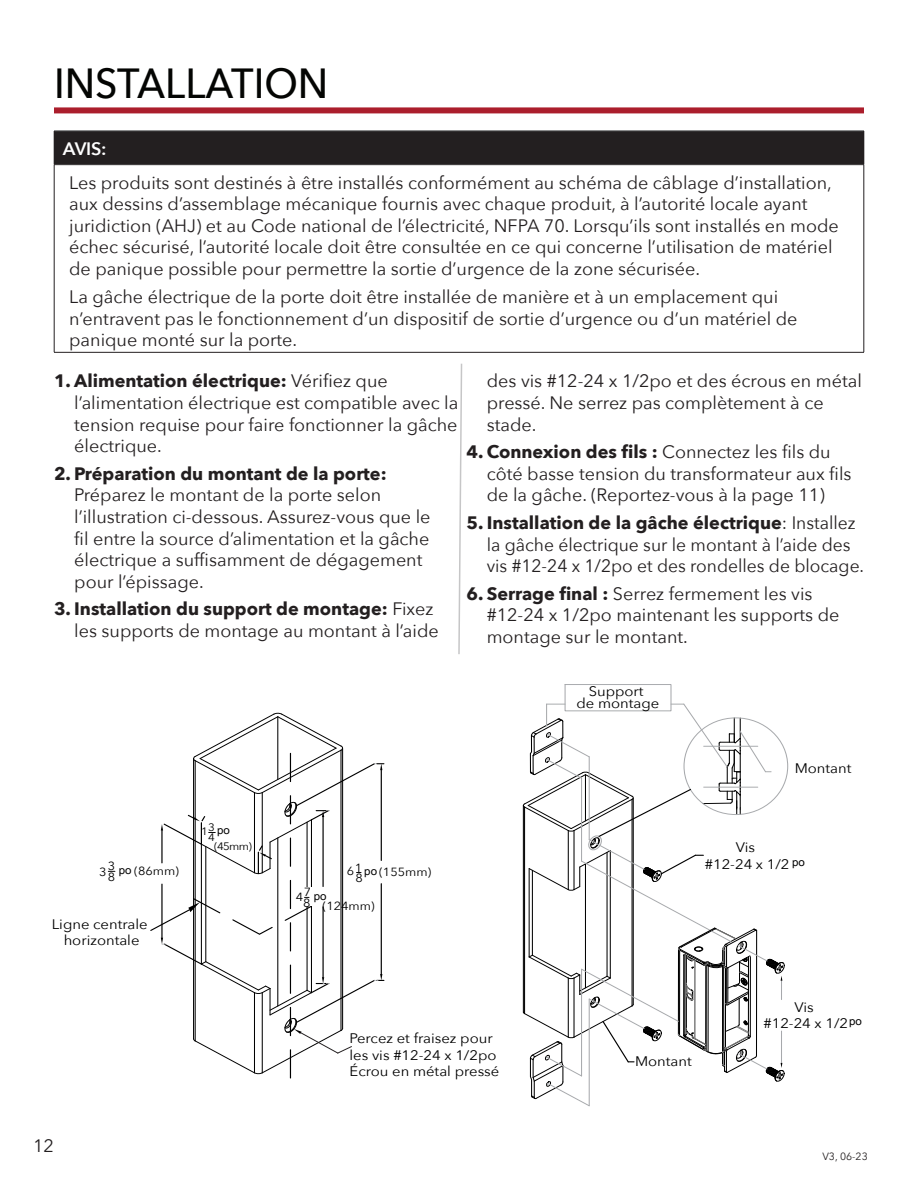
<style>
.page{position:relative;width:918px;height:1188px;background:#fff}
.page>*{position:absolute;margin:0;border:0;box-sizing:border-box;transform-origin:0 0}
.t1{font:500 42px "Avenir Next";color:#040503;scale:.94 1}
.n-note{font:18px/21.6px "Avenir Next";color:#231f20}
._2018_-_Spec_1col_Bo{font:600 18px "Avenir Next";color:#fff}
.t2{font:13.8px/16.6px "Avenir Next";color:#000;scale:1.07 1}
.t3{font:11.85px/9.1px "Avenir Next";color:#000;scale:1.07 1}
.t4{font:10.8px "Avenir Next";letter-spacing:-.05em;color:#000;scale:1.07 1}
.t5{font:10.8px "Arial";color:#000;scale:1.07 1}
.t6{font:10.5px "Avenir Next";color:#231f20}
.s1{font-weight:700}
.s2{font-family:"Arial";font-size:10.8px}
</style>
<div class="page">
<div style="left:54px;top:131px;width:810px;height:34px;background:#231f20"></div>
<hr style="left:54px;top:131px;width:810px;height:1px;background:#57585a">
<hr style="left:54px;top:131px;width:1px;height:33px;background:#231f20">
<hr style="left:864px;top:131px;width:1px;height:33px;background:#231f20">
<hr style="left:54px;top:165px;width:1px;height:187px;background:#231f20">
<hr style="left:864px;top:165px;width:1px;height:187px;background:#231f20">
<hr style="left:54px;top:352px;width:810px;height:1px;background:#231f20">
<div style="left:54px;top:107px;width:810px;height:6px;background:#ab1e2c"></div>
<svg style="left:458px;top:363px;width:5px;height:291px"></svg>
<div style="left:565px;top:684px;width:106px;height:27px;border:1px dashed #a7a9ac"></div>
<svg style="left:523px;top:703px;width:262px;height:404px"></svg>
<svg style="left:150px;top:713px;width:234px;height:366px"></svg>
<p class="t1" style="left:54px;top:47px;width:293px">INSTALLATION</p>
<p class="_2018_-_Spec_1col_Bo" style="left:63px;top:133px;width:45px">AVIS:</p>
<p class="n-note" style="left:69px;top:171px;width:771px">Les produits sont destinés à être installés conformément au schéma de câblage d’installation, aux dessins d’assemblage mécanique fournis avec chaque produit, à l’autorité locale ayant juridiction (AHJ) et au Code national de l’électricité, NFPA 70. Lorsqu’ils sont installés en mode échec sécurisé, l’autorité locale doit être consultée en ce qui concerne l’utilisation de matériel de panique possible pour permettre la sortie d’urgence de la zone sécurisée.</p>
<p class="n-note" style="left:69px;top:285px;width:730px">La gâche électrique de la porte doit être installée de manière et à un emplacement qui n’entravent pas le fonctionnement d’un dispositif de sortie d’urgence ou d’un matériel de panique monté sur la porte.</p>
<p class="t2" style="left:246px;top:264px;width:53px">Support</p>
<p class="n-note" style="left:74px;top:370px;width:386px;text-indent:-20px"><span class="s1">1. Alimentation électrique:</span> Vérifiez que l’alimentation électrique est compatible avec la tension requise pour faire fonctionner la gâche électrique.</p>
<p class="n-note" style="left:74px;top:462px;width:358px;text-indent:-20px"><span class="s1">2. Préparation du montant de la porte:<br></span>Préparez le montant de la porte selon l’illustration ci-dessous. Assurez-vous que le fil entre la source d’alimentation et la gâche électrique a suffisamment de dégagement pour l’épissage.</p>
<p class="n-note" style="left:54px;top:598px;width:386px;text-align:right"><span class="s1">3. Installation du support de montage:</span> Fixez les supports de montage au montant à l’aide</p>
<p class="t2" style="left:393px;top:421px;width:20px">Vis</p>
<p class="n-note" style="left:487px;top:370px;width:377px">des vis #12-24 x 1/2po et des écrous en métal pressé. Ne serrez pas complètement à ce stade.</p>
<p class="n-note" style="left:487px;top:440px;width:366px;text-indent:-20px"><span class="s1">4. Connexion des fils :</span> Connectez les fils du côté basse tension du transformateur aux fils de la gâche. (Reportez-vous à la page 11)</p>
<p class="n-note" style="left:487px;top:511px;width:379px;text-indent:-20px"><span class="s1">5. Installation de la gâche électrique</span>: Installez la gâche électrique sur le montant à l’aide des vis #12-24 x 1/2po et des rondelles de blocage.</p>
<p class="n-note" style="left:487px;top:582px;width:354px;text-indent:-20px"><span class="s1">6. Serrage final :</span> Serrez fermement les vis #12-24 x 1/2po maintenant les supports de montage sur le montant.</p>
<p class="t2" style="left:577px;top:685px;width:79px;line-height:11.9px;text-align:center">Support<br>de montage</p>
<p class="t3" style="left:99px;top:866px;width:8px">3</p>
<p class="t3" style="left:108px;top:860px;width:8px;line-height:10.9px">3<br>8</p>
<p class="t3" style="left:134px;top:866px;width:43px">(86mm)</p>
<p class="t5" style="left:119px;top:863px;width:14px">po</p>
<p class="t2" style="left:52px;top:915px;width:91px;text-align:center">Ligne centrale horizontale</p>
<p class="t4" style="left:201px;top:820px;width:14px">13</p>
<p class="t4" style="left:208px;top:829px;width:8px">4</p>
<p class="t5" style="left:217px;top:823px;width:14px">po</p>
<p class="t4" style="left:214px;top:837px;width:37px">(45mm)</p>
<p class="t3" style="left:347px;top:864px;width:16px;text-align:right">61<br>8</p>
<p class="t3" style="left:364px;top:867px;width:64px"><span class="s2">po</span> (155mm)</p>
<p class="t3" style="left:303px;top:888px;width:68px;line-height:11.2px;text-indent:-7px">47<br>8 (124mm)</p>
<p class="t5" style="left:314px;top:889px;width:14px">po</p>
<p class="t2" style="left:795px;top:760px;width:55px">Montant</p>
<p class="t2" style="left:705px;top:839px;width:95px;text-indent:31px">Vis #12-24 x 1/2 <sup>po</sup></p>
<p class="t2" style="left:764px;top:998px;width:94px;text-indent:31px">Vis #12-24 x 1/2<sup>po</sup></p>
<p class="n-note" style="left:33px;top:1134px;width:22px">12</p>
<p class="t2" style="left:350px;top:1029px;width:141px">Percez et fraisez pour les vis #12-24 x 1/2po<br>Écrou en métal pressé</p>
<p class="t2" style="left:635px;top:1052px;width:55px">Montant</p>
<p class="t6" style="left:822px;top:1147px;width:47px">V3, 06-23</p>
</div>
